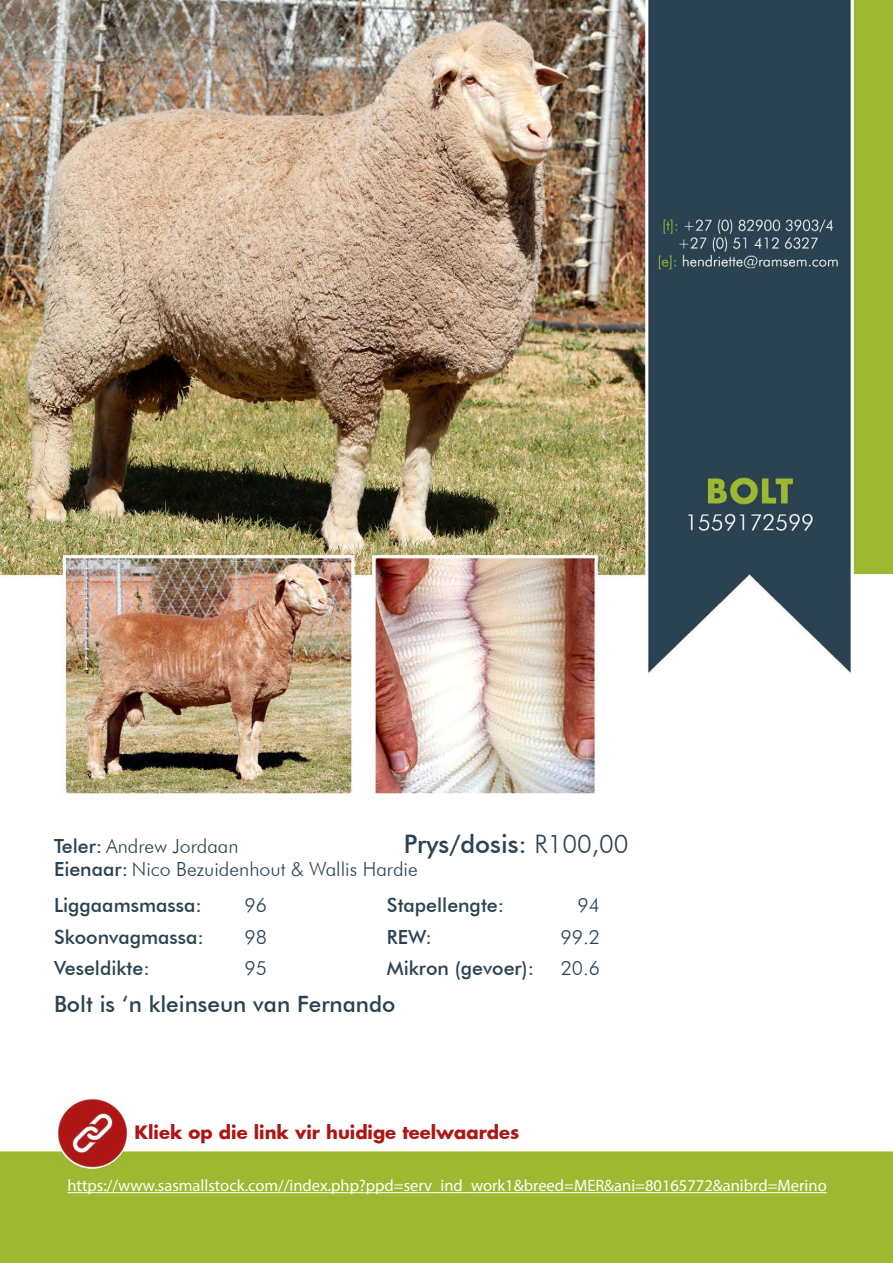
<style>
.page{position:relative;width:893px;height:1263px;background:#fff}
.page>*{position:absolute;margin:0;border:0;box-sizing:border-box;transform-origin:0 0}
.t1{font:500 25.5px "Futura BT";color:#2b4252}
.t2{font:500 22.5px "Futura BT";color:#2b4252}
.t3{font:300 19.5px/36.2px "Futura BT";color:#2b4252}
.t4{font:500 19.5px "Futura BT";color:#2b4252}
.t5{font:700 18px "Futura";color:#ae1616}
.t6{font:16.5px "Myriad Pro";color:#fff}
.s1{font-weight:500}
.s2{font-weight:300}
</style>
<div class="page">
<img style="left:0;top:0;width:893px;height:1263px">
<hr style="left:68px;top:1192px;width:759px;height:1px;background:#fff">
<img style="left:56px;top:1097px;width:72px;height:72px">
<p class="t3" style="left:54px;top:827px;width:186px"><span class="s1">Teler:</span> Andrew Jordaan</p>
<h1 class="t1" style="left:404px;top:828px;width:226px">Prys/dosis: <span class="s2">R100,00</span></h1>
<p class="t3" style="left:54px;top:851px;width:365px"><span class="s1">Eienaar:</span> Nico Bezuidenhout &amp; Wallis Hardie<br><span class="s1">Liggaamsmassa:</span></p>
<p class="t4" style="left:387px;top:893px;width:119px">Stapellengte:</p>
<p class="t3" style="left:577px;top:887px;width:24px">94</p>
<p class="t4" style="left:387px;top:925px;width:46px">REW:</p>
<p class="t3" style="left:561px;top:918px;width:41px">99.2</p>
<p class="t4" style="left:387px;top:956px;width:149px">Mikron (gevoer):</p>
<p class="t3" style="left:561px;top:950px;width:41px">20.6</p>
<p class="t3" style="left:245px;top:887px;width:24px">96</p>
<p class="t4" style="left:54px;top:925px;width:151px">Skoonvagmassa:</p>
<p class="t3" style="left:245px;top:918px;width:24px">98</p>
<p class="t4" style="left:54px;top:956px;width:97px">Veseldikte:</p>
<p class="t3" style="left:245px;top:950px;width:24px">95</p>
<h2 class="t2" style="left:54px;top:990px;width:343px">Bolt is ‘n kleinseun van Fernando</h2>
<p class="t5" style="left:135px;top:1120px;width:386px">Kliek op die link vir huidige teelwaardes</p>
<p class="t6" style="left:68px;top:1175px;width:761px">https://www.sasmallstock.com//index.php?ppd=serv_ind_work1&amp;breed=MER&amp;ani=80165772&amp;anibrd=Merino</p>
</div>
